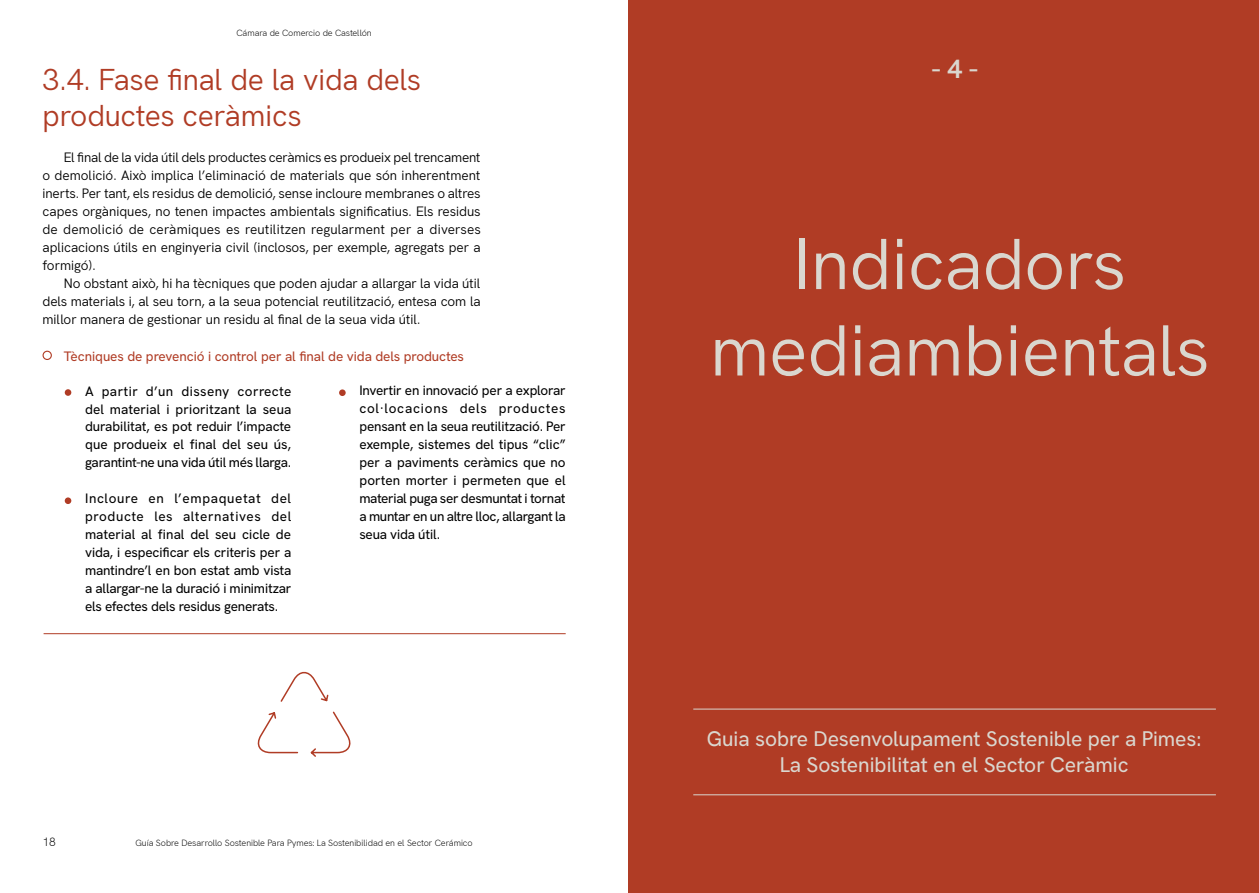
<style>
.page{position:relative;width:1259px;height:893px;background:#fff}
.page>*{position:absolute;margin:0;border:0;box-sizing:border-box;transform-origin:0 0}
.t1{font:72px/86.4px "Hanken Grotesk";letter-spacing:-.005em;color:#dad7cf;text-align:center}
.t2{font:30px/36px "Hanken Grotesk";letter-spacing:-.01em;color:#b03c25}
.t3{font:700 26.7px "Hanken Grotesk";color:#dad7cf}
.t4{font:500 21px/25.2px "Hanken Grotesk";letter-spacing:-.005em;color:#dad7cf;text-align:center}
.t5{font:500 13.5px/18px "Hanken Grotesk";letter-spacing:-.02em;color:#000;text-align:justify}
.t6{font:13.5px/18px "Hanken Grotesk";letter-spacing:-.01em;color:#000;text-align:justify}
.t7{font:500 13.5px "Hanken Grotesk";letter-spacing:-.01em;color:#b03c25}
.t8{font:300 12px "Hanken Grotesk";color:#000}
.t9{font:300 9px "Hanken Grotesk";letter-spacing:-.01em;color:#000}
</style>
<div class="page">
<hr style="left:44px;top:633px;width:522px;height:1px;background:#b03c25">
<div style="left:43px;top:351px;width:9px;height:9px;border:1px solid #b03c25;border-radius:50%"></div>
<div style="left:65px;top:389px;width:6px;height:7px;background:#b03c25;border-radius:50%"></div>
<div style="left:339px;top:389px;width:7px;height:7px;background:#b03c25;border-radius:50%"></div>
<div style="left:65px;top:497px;width:6px;height:7px;background:#b03c25;border-radius:50%"></div>
<div style="left:628px;top:0;width:631px;height:893px;background:#b03c25"></div>
<svg style="left:257px;top:671px;width:94px;height:86px"></svg>
<hr style="left:693px;top:794px;width:523px;height:1px;background:#dad7cf">
<hr style="left:693px;top:709px;width:523px;height:1px;background:#dad7cf">
<p class="t9" style="left:236px;top:26px;width:137px">Cámara de Comercio de Castellón</p>
<h2 class="t2" style="left:43px;top:59px;width:380px">3.4. Fase final de la vida dels productes ceràmics</h2>
<p class="t6" style="left:43px;top:147px;width:440px;text-indent:21px">El final de la vida útil dels productes ceràmics es produeix pel trencament o demolició. Això implica l’eliminació de materials que són inherentment inerts. Per tant, els residus de demolició, sense incloure membranes o altres capes orgàniques, no tenen impactes ambientals significatius. Els residus de demolició de ceràmiques es reutilitzen regularment per a diverses aplicacions útils en enginyeria civil (inclosos, per exemple, agregats per a formigó).</p>
<p class="t6" style="left:43px;top:273px;width:439px;text-indent:21px">No obstant això, hi ha tècniques que poden ajudar a allargar la vida útil dels materials i, al seu torn, a la seua potencial reutilització, entesa com la millor manera de gestionar un residu al final de la seua vida útil.</p>
<p class="t7" style="left:64px;top:346px;width:402px">Tècniques de prevenció i control per al final de vida dels productes</p>
<p class="t5" style="left:85px;top:381px;width:208px">A partir d’un disseny correcte del material i prioritzant la seua durabilitat, es pot reduir l’impacte que produeix el final del seu ús, garantint-ne una vida útil més llarga.</p>
<p class="t5" style="left:85px;top:489px;width:208px">Incloure en l’empaquetat del producte les alternatives del material al final del seu cicle de vida, i especificar els criteris per a mantindre’l en bon estat amb vista a allargar-ne la duració i minimitzar els efectes dels residus generats.</p>
<p class="t5" style="left:359px;top:381px;width:208px">Invertir en innovació per a explorar col·locacions dels productes pensant en la seua reutilització. Per exemple, sistemes del tipus “clic” per a paviments ceràmics que no porten morter i permeten que el material puga ser desmuntat i tornat a muntar en un altre lloc, allargant la seua vida útil.</p>
<p class="t8" style="left:43px;top:833px;width:15px">18</p>
<p class="t9" style="left:136px;top:836px;width:338px">Guía Sobre Desarrollo Sostenible Para Pymes: La Sostenibilidad en el Sector Cerámico</p>
<h3 class="t3" style="left:931px;top:48px;width:48px">- 4 -</h3>
<h1 class="t1" style="left:710px;top:215px;width:501px">Indicadors mediambientals</h1>
<h3 class="t4" style="left:707px;top:725px;width:496px">Guia sobre Desenvolupament Sostenible per a Pimes:<br>La Sostenibilitat en el Sector Ceràmic</h3>
</div>
